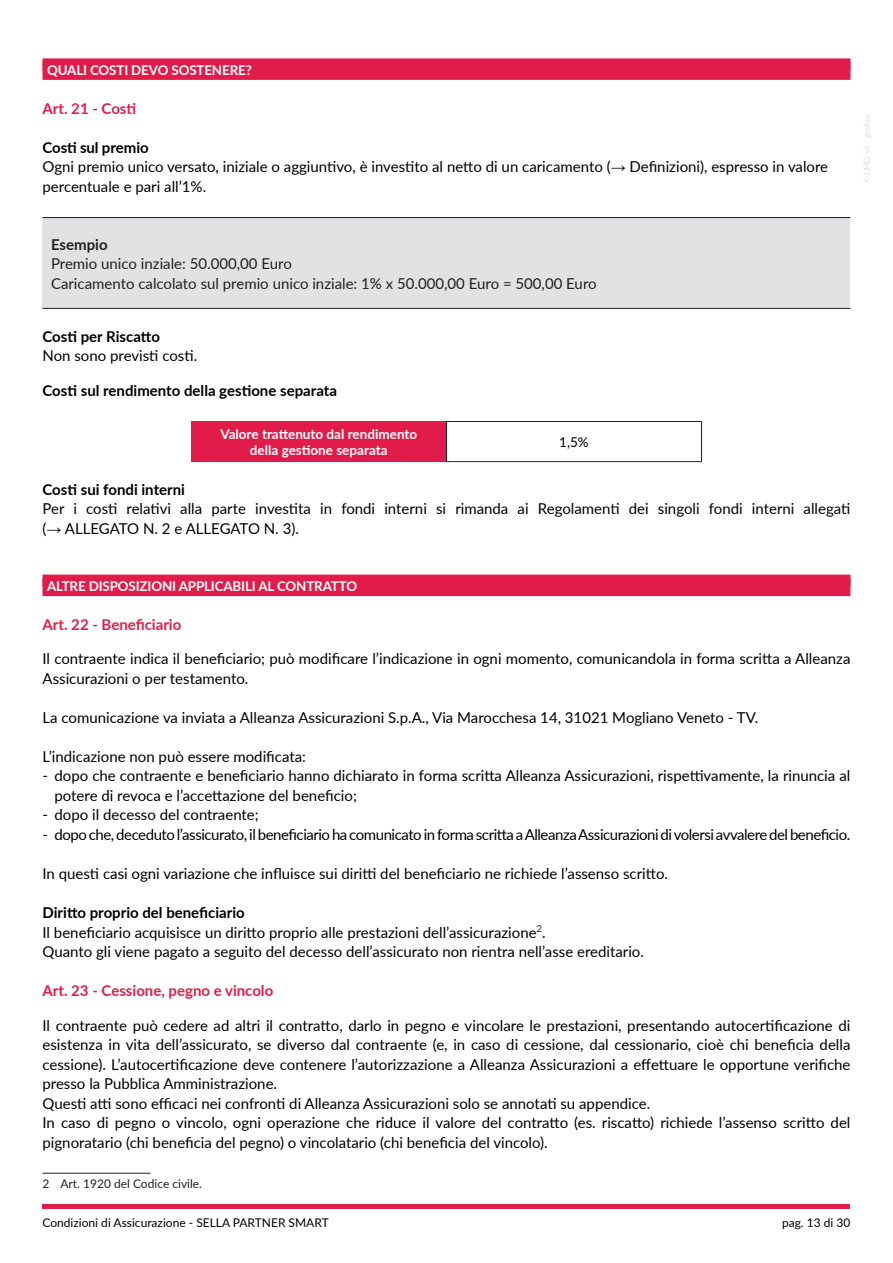
<style>
.page{position:relative;width:893px;height:1263px;background:#fff}
.page>*{position:absolute;margin:0;border:0;box-sizing:border-box;transform-origin:0 0}
.t1{font:15px/19.5px "Lato";color:#000}
.t2{font:15px "Lato";letter-spacing:-.03em;color:#000}
.t3{font:15px/19.5px "Lato";color:#231f20}
.t4{font:700 15px "Lato";color:#000}
.t5{font:700 15px "Lato";color:#e11c4a}
.t6{font:700 15px "Lato";color:#231f20}
.t7{font:700 13.5px/16.5px "Lato";letter-spacing:-.01em;color:#fff;text-align:center}
.t8{font:13.5px "Lato";color:#000}
.t9{font:12px "Lato";color:#000}
.t10{font:12px "Lato";color:#231f20}
.t11{font:8.25px "Lato";color:#dcdddf}
.s1{font-weight:700}
.s2{font-family:"Arial"}
</style>
<div class="page">
<hr style="left:43px;top:1205px;width:807px;height:4px;background:#e11c4a">
<div style="left:43px;top:58px;width:807px;height:12px;background:#e11c4a"></div>
<div style="left:43px;top:62px;width:807px;height:18px;background:#e11c4a"></div>
<div style="left:43px;top:575px;width:807px;height:12px;background:#e11c4a"></div>
<div style="left:43px;top:578px;width:807px;height:18px;background:#e11c4a"></div>
<div style="left:43px;top:218px;width:807px;height:90px;background:#e1e2e4"></div>
<hr style="left:43px;top:217px;width:807px;height:1px;background:#231f20">
<hr style="left:43px;top:308px;width:807px;height:1px;background:#231f20">
<div style="left:191px;top:421px;width:255px;height:41px;background:#e11c4a"></div>
<hr style="left:446px;top:461px;width:256px;height:1px;background:#231f20">
<hr style="left:446px;top:421px;width:256px;height:1px;background:#231f20">
<hr style="left:446px;top:422px;width:1px;height:39px;background:#231f20">
<hr style="left:701px;top:422px;width:1px;height:39px;background:#231f20">
<hr style="left:43px;top:1173px;width:108px;height:1px;background:#231f20">
<p class="t7" style="left:47px;top:61px;width:206px">QUALI COSTI DEVO SOSTENERE?</p>
<p class="t5" style="left:43px;top:97px;width:95px">Art. 21 - Costi</p>
<p class="t1" style="left:43px;top:137px;width:787px"><span class="s1">Costi sul premio<br></span>Ogni premio unico versato, iniziale o aggiuntivo, è investito al netto di un caricamento (<span class="s2">→</span> Definizioni), espresso in valore percentuale e pari all’1%.</p>
<p class="t11" style="left:861px;top:183px;width:71px;rotate:-90deg">© LMD srl - grafica</p>
<p class="t6" style="left:51px;top:233px;width:58px">Esempio</p>
<p class="t3" style="left:51px;top:253px;width:547px">Premio unico inziale: 50.000,00 Euro<br>Caricamento calcolato sul premio unico inziale: 1% x 50.000,00 Euro = 500,00 Euro</p>
<p class="t4" style="left:43px;top:325px;width:119px">Costi per Riscatto</p>
<p class="t1" style="left:43px;top:345px;width:156px">Non sono previsti costi.</p>
<p class="t4" style="left:43px;top:379px;width:296px">Costi sul rendimento della gestione separata</p>
<p class="t7" style="left:220px;top:425px;width:198px">Valore trattenuto dal rendimento della gestione separata</p>
<p class="t8" style="left:559px;top:432px;width:31px">1,5%</p>
<p class="t4" style="left:43px;top:478px;width:144px">Costi sui fondi interni</p>
<p class="t1" style="left:43px;top:498px;width:809px">Per i costi relativi alla parte investita in fondi interni si rimanda ai Regolamenti dei singoli fondi interni allegati (<span class="s2">→</span> ALLEGATO N. 2 e ALLEGATO N. 3).</p>
<p class="t7" style="left:47px;top:577px;width:312px">ALTRE DISPOSIZIONI APPLICABILI AL CONTRATTO</p>
<p class="t5" style="left:43px;top:613px;width:140px">Art. 22 - Beneficiario</p>
<p class="t1" style="left:43px;top:648px;width:809px">Il contraente indica il beneficiario; può modificare l’indicazione in ogni momento, comunicandola in forma scritta a Alleanza<br>Assicurazioni o per testamento.</p>
<p class="t1" style="left:43px;top:707px;width:717px">La comunicazione va inviata a Alleanza Assicurazioni S.p.A., Via Marocchesa 14, 31021 Mogliano Veneto - TV.</p>
<p class="t1" style="left:43px;top:746px;width:265px">L’indicazione non può essere modificata:</p>
<p class="t1" style="left:55px;top:765px;width:797px;text-indent:-12px">- dopo che contraente e beneficiario hanno dichiarato in forma scritta Alleanza Assicurazioni, rispettivamente, la rinuncia al potere di revoca e l’accettazione del beneficio;</p>
<p class="t1" style="left:43px;top:804px;width:218px">- dopo il decesso del contraente;</p>
<p class="t2" style="left:43px;top:824px;width:809px">- dopo che, deceduto l’assicurato, il beneficiario ha comunicato in forma scritta a Alleanza Assicurazioni di volersi avvalere del beneficio.</p>
<p class="t1" style="left:43px;top:863px;width:627px">In questi casi ogni variazione che influisce sui diritti del beneficiario ne richiede l’assenso scritto.</p>
<p class="t1" style="left:43px;top:902px;width:603px"><span class="s1">Diritto proprio del beneficiario<br></span>Il beneficiario acquisisce un diritto proprio alle prestazioni dell’assicurazione<sup>2</sup>.<br>Quanto gli viene pagato a seguito del decesso dell’assicurato non rientra nell’asse ereditario.</p>
<p class="t5" style="left:43px;top:980px;width:232px">Art. 23 - Cessione, pegno e vincolo</p>
<p class="t1" style="left:43px;top:1015px;width:809px">Il contraente può cedere ad altri il contratto, darlo in pegno e vincolare le prestazioni, presentando autocertificazione di esistenza in vita dell’assicurato, se diverso dal contraente (e, in caso di cessione, dal cessionario, cioè chi beneficia della cessione). L’autocertificazione deve contenere l’autorizzazione a Alleanza Assicurazioni a effettuare le opportune verifiche presso la Pubblica Amministrazione.<br>Questi atti sono efficaci nei confronti di Alleanza Assicurazioni solo se annotati su appendice.<br>In caso di pegno o vincolo, ogni operazione che riduce il valore del contratto (es. riscatto) richiede l’assenso scritto del pignoratario (chi beneficia del pegno) o vincolatario (chi beneficia del vincolo).</p>
<p class="t10" style="left:43px;top:1175px;width:161px">2 Art. 1920 del Codice civile.</p>
<p class="t9" style="left:43px;top:1214px;width:288px">Condizioni di Assicurazione - SELLA PARTNER SMART</p>
<p class="t9" style="left:782px;top:1214px;width:70px">pag. 13 di 30</p>
</div>
